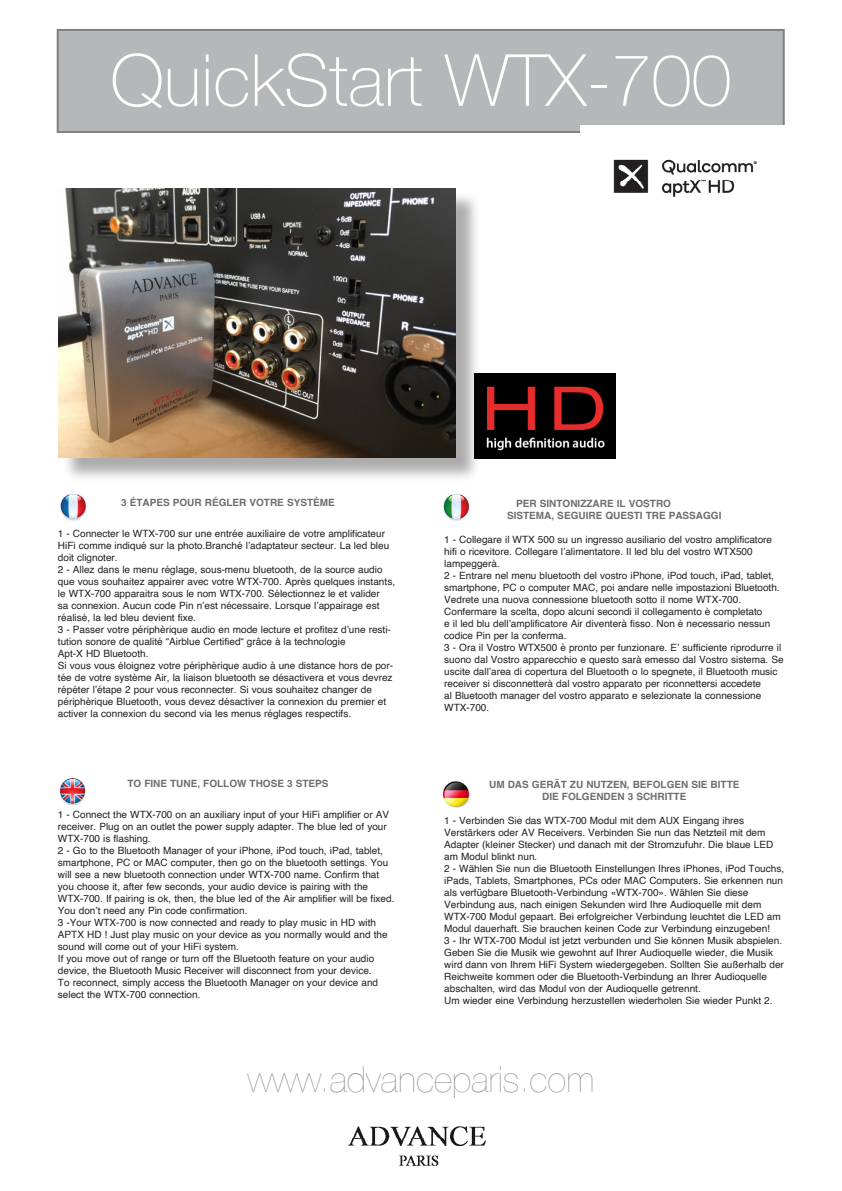
<style>
.page{position:relative;width:842px;height:1191px;background:#fff}
.page>*{position:absolute;margin:0;border:0;box-sizing:border-box;transform-origin:0 0}
.Normal_e{font:100 72px "Helvetica Neue";color:#fff}
.t1{font:200 36px "Helvetica Neue";color:#939598}
.Normal_e-2{font:10px/12px "Helvetica";color:#231f20}
.Normal_e-3{font:700 10px "Helvetica";color:#6c6d70}
</style>
<div class="page">
<div style="left:58px;top:30px;width:726px;height:102px;background:#b6b7b9"></div>
<img style="left:348px;top:1126px;width:138px;height:40px">
<div style="left:62px;top:191px;width:419px;height:291px;background:#231f20;opacity:.37"></div>
<img style="left:59px;top:188px;width:397px;height:270px">
<img style="left:60px;top:491px;width:26px;height:30px">
<img style="left:59px;top:778px;width:27px;height:26px">
<img style="left:443px;top:494px;width:27px;height:26px">
<img style="left:444px;top:781px;width:26px;height:27px">
<img style="left:581px;top:125px;width:203px;height:72px">
<img style="left:475px;top:373px;width:140px;height:85px">
<p class="Normal_e" style="left:110px;top:26px;width:623px">QuickStart WTX-700</p>
<p class="Normal_e-3" style="left:121px;top:496px;width:215px">3 ÉTAPES POUR RÉGLER VOTRE SYSTÈME</p>
<p class="Normal_e-2" style="left:58px;top:528px;width:333px">1 - Connecter le WTX-700 sur une entrée auxiliaire de votre amplificateur<br>HiFi comme indiqué sur la photo.Branché l’adaptateur secteur. La led bleu doit clignoter.</p>
<p class="Normal_e-2" style="left:58px;top:564px;width:339px">2 - Allez dans le menu réglage, sous-menu bluetooth, de la source audio que vous souhaitez appairer avec votre WTX-700. Après quelques instants, le WTX-700 apparaitra sous le nom WTX-700. Sélectionnez le et valider<br>sa connexion. Aucun code Pin n’est nécessaire. Lorsque l’appairage est réalisé, la led bleu devient fixe.</p>
<p class="Normal_e-2" style="left:58px;top:624px;width:334px">3 - Passer votre périphèrique audio en mode lecture et profitez d’une resti&shy;tution sonore de qualité “Airblue Certified“ grâce à la technologie</p>
<p class="Normal_e-2" style="left:58px;top:648px;width:92px">Apt-X HD Bluetooth.</p>
<p class="Normal_e-2" style="left:58px;top:660px;width:337px">Si vous vous éloignez votre périphèrique audio à une distance hors de por&shy;tée de votre système Air, la liaison bluetooth se désactivera et vous devrez répéter l’étape 2 pour vous reconnecter. Si vous souhaitez changer de périphèrique Bluetooth, vous devez désactiver la connexion du premier et activer la connexion du second via les menus réglages respectifs.</p>
<p class="Normal_e-3" style="left:127px;top:777px;width:203px">TO FINE TUNE, FOLLOW THOSE 3 STEPS</p>
<p class="Normal_e-2" style="left:58px;top:808px;width:333px">1 - Connect the WTX-700 on an auxiliary input of your HiFi amplifier or AV receiver. Plug on an outlet the power supply adapter. The blue led of your<br>WTX-700 is flashing.</p>
<p class="Normal_e-2" style="left:58px;top:844px;width:332px">2 - Go to the Bluetooth Manager of your iPhone, iPod touch, iPad, tablet, smartphone, PC or MAC computer, then go on the bluetooth settings. You will see a new bluetooth connection under WTX-700 name. Confirm that you choose it, after few seconds, your audio device is pairing with the</p>
<p class="Normal_e-2" style="left:58px;top:892px;width:338px">WTX-700. If pairing is ok, then, the blue led of the Air amplifier will be fixed.<br>You don’t need any Pin code confirmation.</p>
<p class="Normal_e-2" style="left:58px;top:916px;width:331px">3 -Your WTX-700 is now connected and ready to play music in HD with<br>APTX HD ! Just play music on your device as you normally would and the sound will come out of your HiFi system.</p>
<p class="Normal_e-2" style="left:58px;top:952px;width:318px">If you move out of range or turn off the Bluetooth feature on your audio device, the Bluetooth Music Receiver will disconnect from your device.</p>
<p class="Normal_e-2" style="left:58px;top:976px;width:322px">To reconnect, simply access the Bluetooth Manager on your device and select the WTX-700 connection.</p>
<p class="Normal_e-3" style="left:516px;top:497px;width:156px">PER SINTONIZZARE IL VOSTRO</p>
<p class="Normal_e-3" style="left:507px;top:509px;width:216px">SISTEMA, SEGUIRE QUESTI TRE PASSAGGI</p>
<p class="Normal_e-2" style="left:444px;top:534px;width:329px">1 - Collegare il WTX 500 su un ingresso ausiliario del vostro amplificatore hifi o ricevitore. Collegare l’alimentatore. Il led blu del vostro WTX500 lampeggerà.</p>
<p class="Normal_e-2" style="left:444px;top:570px;width:337px">2 - Entrare nel menu bluetooth del vostro iPhone, iPod touch, iPad, tablet, smartphone, PC o computer MAC, poi andare nelle impostazioni Bluetooth.<br>Vedrete una nuova connessione bluetooth sotto il nome WTX-700.<br>Confermare la scelta, dopo alcuni secondi il collegamento è completato<br>e il led blu dell’amplificatore Air diventerà fisso. Non è necessario nessun codice Pin per la conferma.</p>
<p class="Normal_e-2" style="left:444px;top:642px;width:341px">3 - Ora il Vostro WTX500 è pronto per funzionare. E’ sufficiente riprodurre il suono dal Vostro apparecchio e questo sarà emesso dal Vostro sistema. Se uscite dall’area di copertura del Bluetooth o lo spegnete, il Bluetooth music receiver si disconnetterà dal vostro apparato per riconnettersi accedete<br>al Bluetooth manager del vostro apparato e selezionate la connessione WTX-700.</p>
<p class="Normal_e-3" style="left:489px;top:778px;width:252px">UM DAS GERÄT ZU NUTZEN, BEFOLGEN SIE BITTE</p>
<p class="Normal_e-3" style="left:542px;top:790px;width:146px">DIE FOLGENDEN 3 SCHRITTE</p>
<p class="Normal_e-2" style="left:444px;top:815px;width:331px">1 - Verbinden Sie das WTX-700 Modul mit dem AUX Eingang ihres Verstärkers oder AV Receivers. Verbinden Sie nun das Netzteil mit dem Adapter (kleiner Stecker) und danach mit der Stromzufuhr. Die blaue LED am Modul blinkt nun.</p>
<p class="Normal_e-2" style="left:444px;top:863px;width:341px;text-align:justify">2 - Wählen Sie nun die Bluetooth Einstellungen Ihres iPhones, iPod Touchs, iPads, Tablets, Smartphones, PCs oder MAC Computers. Sie erkennen nun als verfügbare Bluetooth-Verbindung «WTX-700». Wählen Sie diese</p>
<p class="Normal_e-2" style="left:444px;top:899px;width:338px">Verbindung aus, nach einigen Sekunden wird Ihre Audioquelle mit dem<br>WTX-700 Modul gepaart. Bei erfolgreicher Verbindung leuchtet die LED am<br>Modul dauerhaft. Sie brauchen keinen Code zur Verbindung einzugeben!</p>
<p class="Normal_e-2" style="left:444px;top:935px;width:341px">3 - Ihr WTX-700 Modul ist jetzt verbunden und Sie können Musik abspielen.<br>Geben Sie die Musik wie gewohnt auf Ihrer Audioquelle wieder, die Musik wird dann von Ihrem HiFi System wiedergegeben. Sollten Sie außerhalb der Reichweite kommen oder die Bluetooth-Verbindung an Ihrer Audioquelle abschalten, wird das Modul von der Audioquelle getrennt.</p>
<p class="Normal_e-2" style="left:444px;top:995px;width:330px">Um wieder eine Verbindung herzustellen wiederholen Sie wieder Punkt 2.</p>
<p class="t1" style="left:248px;top:1051px;width:348px">www.advanceparis.com</p>
</div>
